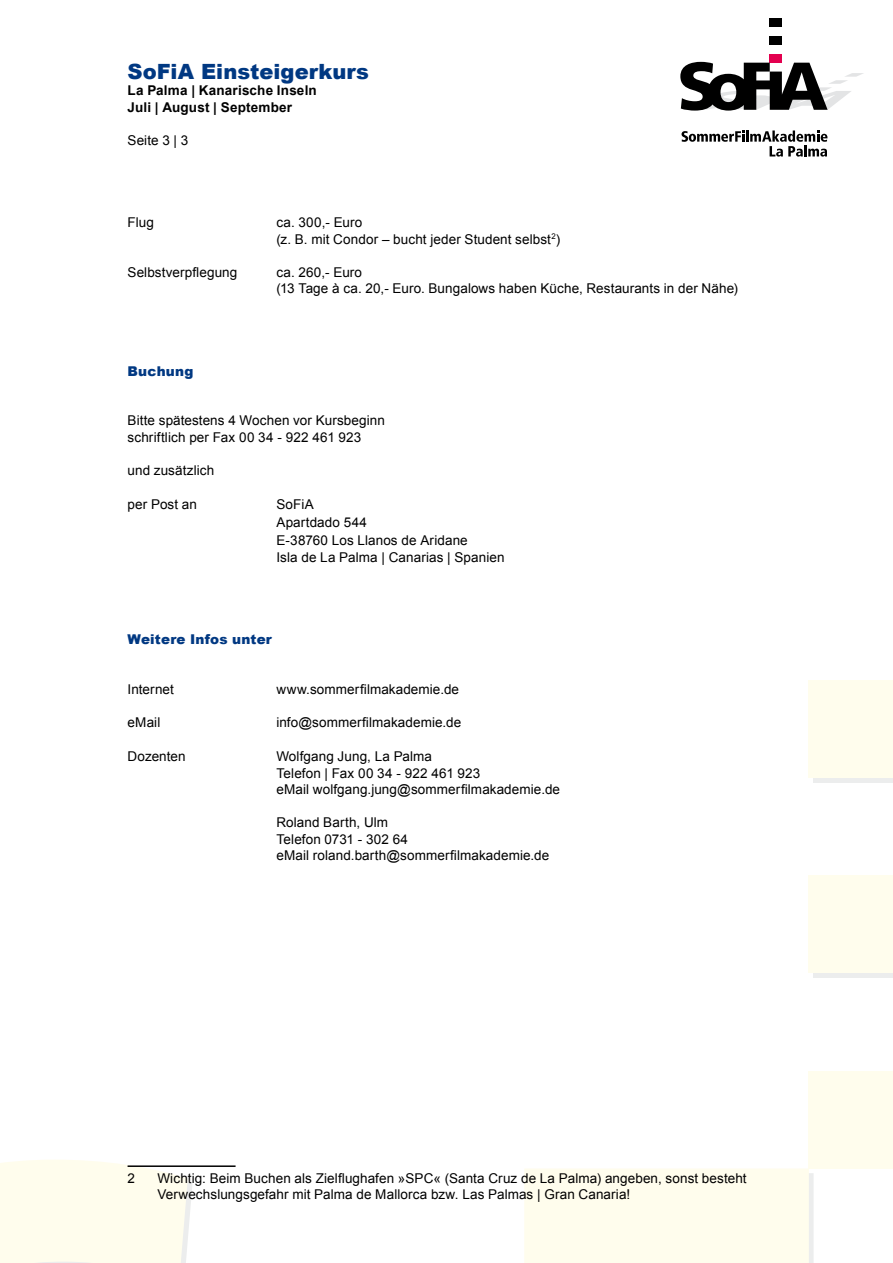
<style>
.page{position:relative;width:893px;height:1263px;background:#fff}
.page>*{position:absolute;margin:0;border:0;box-sizing:border-box;transform-origin:0 0}
.t1{font:900 21px "Arial";letter-spacing:.005em;color:#003882}
.t2{font:13.5px/16.5px "Arial";letter-spacing:.005em;color:#000}
.t3{font:700 13.5px/16.5px "Arial";letter-spacing:.015em;color:#000}
.t4{font:900 13.5px "Arial";letter-spacing:.015em;color:#003882}
</style>
<div class="page">
<div style="left:770px;top:54px;width:12px;height:9px;background:#e3004f"></div>
<svg style="left:680px;top:62px;width:183px;height:49px"></svg>
<div style="left:770px;top:36px;width:12px;height:9px;background:#000"></div>
<div style="left:770px;top:18px;width:12px;height:9px;background:#000"></div>
<svg style="left:681px;top:130px;width:146px;height:27px"></svg>
<div style="left:814px;top:880px;width:79px;height:98px;background:#eceded"></div>
<div style="left:814px;top:685px;width:79px;height:98px;background:#eceded"></div>
<div style="left:809px;top:1071px;width:84px;height:97px;background:#fffded"></div>
<svg style="left:0;top:1159px;width:893px;height:104px;fill:#fffded"></svg>
<div style="left:809px;top:876px;width:84px;height:97px;background:#fffded"></div>
<div style="left:809px;top:680px;width:84px;height:98px;background:#fffded"></div>
<hr style="left:128px;top:1165px;width:108px;height:2px;background:#000">
<h1 class="t1" style="left:128px;top:60px;width:243px">SoFiA Einsteigerkurs</h1>
<p class="t3" style="left:128px;top:82px;width:191px">La Palma | Kanarische Inseln<br>Juli | August | September</p>
<p class="t2" style="left:128px;top:132px;width:62px">Seite 3 | 3</p>
<p class="t2" style="left:128px;top:214px;width:28px">Flug</p>
<p class="t2" style="left:276px;top:214px;width:285px">ca. 300,- Euro<br>(z. B. mit Condor – bucht jeder Student selbst<sup>2</sup>)</p>
<p class="t2" style="left:128px;top:264px;width:111px">Selbstverpflegung</p>
<p class="t2" style="left:276px;top:264px;width:463px">ca. 260,- Euro<br>(13 Tage à ca. 20,- Euro. Bungalows haben Küche, Restaurants in der Nähe)</p>
<p class="t4" style="left:128px;top:363px;width:67px">Buchung</p>
<p class="t2" style="left:128px;top:412px;width:259px">Bitte spätestens 4 Wochen vor Kursbeginn schriftlich per Fax 00 34 - 922 461 923</p>
<p class="t2" style="left:128px;top:462px;width:88px">und zusätzlich</p>
<p class="t2" style="left:128px;top:496px;width:71px">per Post an</p>
<p class="t2" style="left:276px;top:495px;width:193px;line-height:18px">SoFiA<br>Apartdado 544<br>E-38760 Los Llanos de Aridane</p>
<p class="t2" style="left:276px;top:549px;width:230px">Isla de La Palma | Canarias | Spanien</p>
<p class="t4" style="left:128px;top:632px;width:146px">Weitere Infos unter</p>
<p class="t2" style="left:128px;top:681px;width:48px">Internet</p>
<p class="t2" style="left:276px;top:681px;width:184px">www.sommerfilmakademie.de</p>
<p class="t2" style="left:128px;top:714px;width:34px">eMail</p>
<p class="t2" style="left:276px;top:714px;width:186px">info@sommerfilmakademie.de</p>
<p class="t2" style="left:128px;top:748px;width:60px">Dozenten</p>
<p class="t2" style="left:276px;top:748px;width:285px">Wolfgang Jung, La Palma<br>Telefon | Fax 00 34 - 922 461 923<br>eMail wolfgang.jung@sommerfilmakademie.de</p>
<p class="t2" style="left:276px;top:814px;width:274px">Roland Barth, Ulm<br>Telefon 0731 - 302 64<br>eMail roland.barth@sommerfilmakademie.de</p>
<p class="t2" style="left:128px;top:1170px;width:9px">2</p>
<p class="t2" style="left:157px;top:1170px;width:591px">Wichtig: Beim Buchen als Zielflughafen »SPC« (Santa Cruz de La Palma) angeben, sonst besteht<br>Verwechslungsgefahr mit Palma de Mallorca bzw. Las Palmas | Gran Canaria!</p>
</div>
